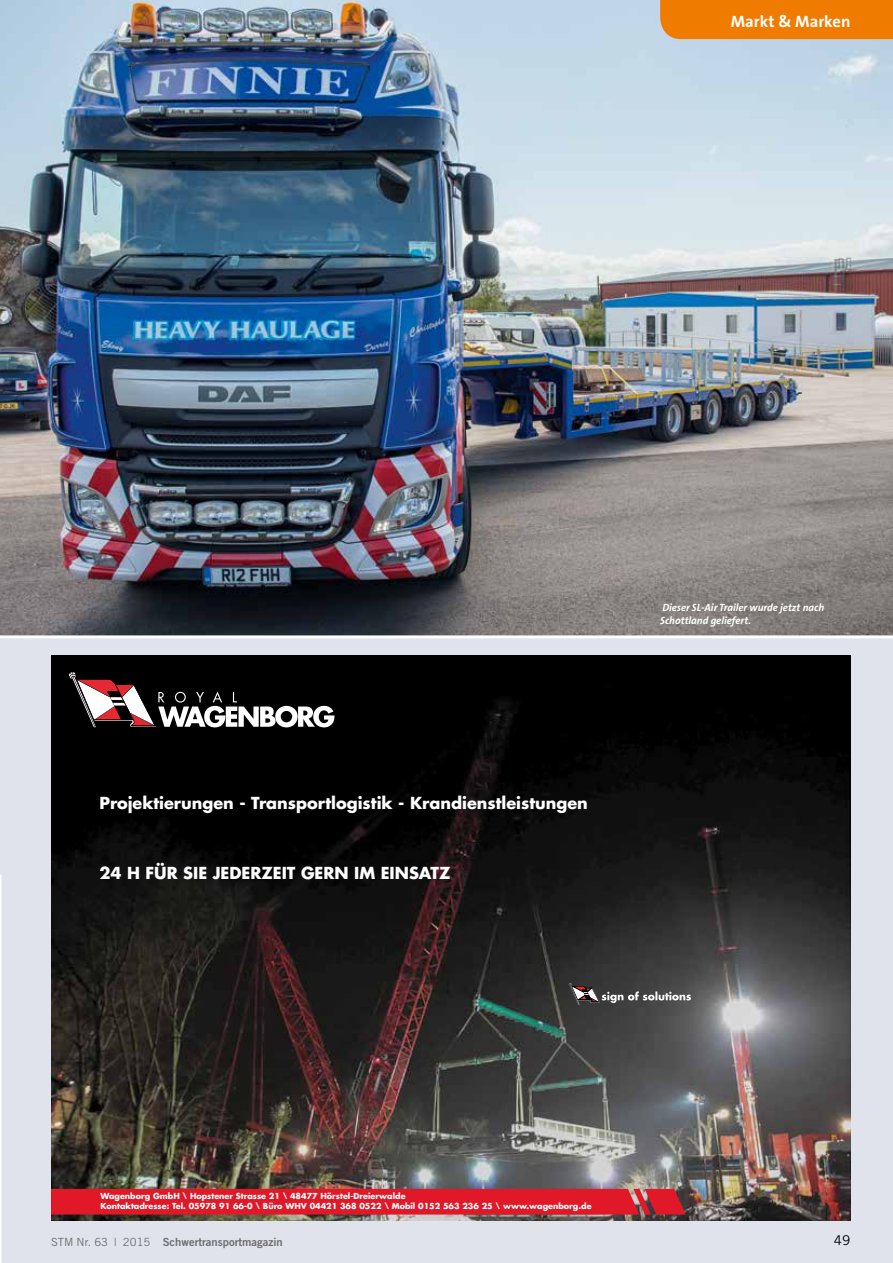
<style>
.page{position:relative;width:893px;height:1263px;background:#e0e2ec}
.page>*{position:absolute;margin:0;border:0;box-sizing:border-box;transform-origin:0 0}
.t1{font:700 16.5px "The Sans B7";color:#fff}
.t2{font:700 16.05px "Futura LT";color:#fff}
.t3{font:13.5px "Trade Gothic";color:#000}
.t4{font:11.25px "Trade Gothic Bold Two";color:#6e6e6e}
.t5{font:italic 700 10.5px/12.3px "The Sans B7";color:#fff}
.t6{font:700 8.1px/9.6px "Futura LT";color:#fff}
.s1{font-family:"Trade Gothic"}
</style>
<div class="page">
<img style="left:1px;top:0;width:892px;height:638px">
<div style="left:660px;top:0;width:233px;height:39px;background:#ef7c00"></div>
<img style="left:51px;top:655px;width:799px;height:565px">
<div style="left:51px;top:1189px;width:635px;height:25px;background:#e01828"></div>
<svg style="left:68px;top:672px;width:266px;height:56px;background:#4b4243"></svg>
<svg style="left:569px;top:983px;width:122px;height:21px;background:#615e5e"></svg>
<svg style="left:0;top:0;width:1px;height:1263px"></svg>
<h1 class="t1" style="left:731px;top:13px;width:121px">Markt &amp; Marken</h1>
<h2 class="t2" style="left:99px;top:792px;width:490px">Projektierungen - Transportlogistik - Krandienstleistungen</h2>
<h2 class="t2" style="left:99px;top:862px;width:353px">24 H FÜR SIE JEDERZEIT GERN IM EINSATZ</h2>
<p class="t5" style="left:660px;top:602px;width:166px">Dieser SL-Air Trailer wurde jetzt nach<br>Schottland geliefert.</p>
<p class="t6" style="left:100px;top:1191px;width:493px">Wagenborg GmbH \ Hopstener Strasse 21 \ 48477 Hörstel-Dreierwalde<br>Kontaktadresse: Tel. 05978 91 66-0 \ Büro WHV 04421 368 0522 \ Mobil 0152 563 236 25 \ www.wagenborg.de</p>
<h3 class="t4" style="left:51px;top:1235px;width:233px"><span class="s1">STM Nr. 63 | 2015</span> Schwertransportmagazin</h3>
<h3 class="t3" style="left:834px;top:1232px;width:18px">49</h3>
</div>
